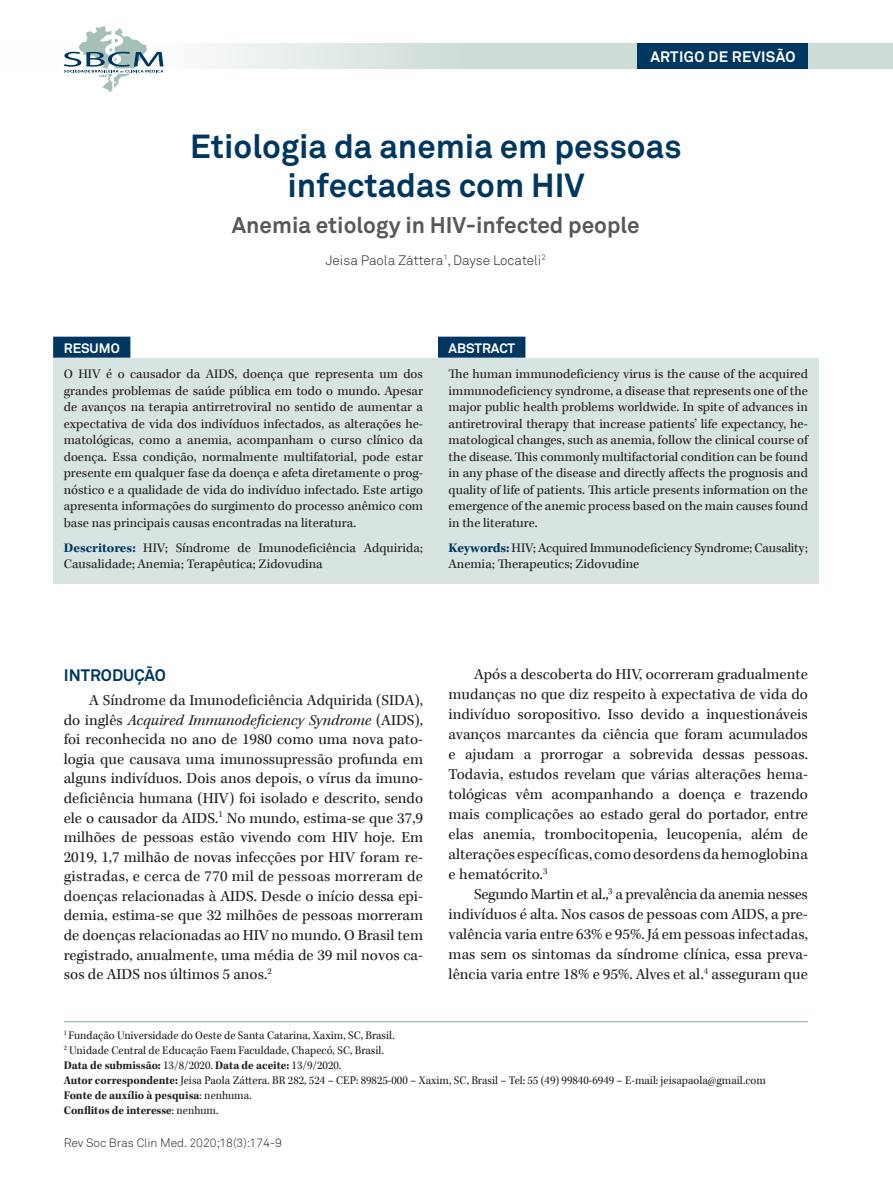
<style>
.page{position:relative;width:893px;height:1191px;background:#fff}
.page>*{position:absolute;margin:0;border:0;box-sizing:border-box;transform-origin:0 0}
.t1{font:700 33px/39.6px "Akkurat Pro";color:#003760;text-align:center}
.t2{font:700 22.5px "Akkurat Pro";color:#57585a}
.t3{font:700 16.5px "Akkurat Pro";color:#003760}
.t4{font:15.75px/19.5px "Kepler Std";color:#231f20;text-align:justify}
.t5{font:700 15px "Akkurat Pro";letter-spacing:.02em;color:#fff}
.t6{font:13.5px/16.5px "Kepler Std";color:#231f20;text-align:justify}
.t7{font:13.5px "Akkurat Light Pro";color:#231f20}
.t8{font:700 13.5px "Akkurat Pro";color:#fff}
.t9{font:12px/15px "Kepler Std";color:#231f20;scale:.95 1}
.t10{font:12px "Akkurat Light Pro";color:#231f20}
.s1{font-weight:700;color:#003760}
.s2{font-style:italic}
.s3{font-weight:700}
</style>
<div class="page">
<svg style="left:163px;top:43px;width:730px;height:26px;fill:#d1dedb"></svg>
<div style="left:638px;top:43px;width:170px;height:26px;background:#003760"></div>
<svg style="left:64px;top:26px;width:99px;height:67px"></svg>
<div style="left:53px;top:358px;width:766px;height:225px;background:#d7e4e1"></div>
<hr style="left:64px;top:1021px;width:744px;height:1px;background:#a6c0b9">
<div style="left:53px;top:337px;width:77px;height:21px;background:#003760"></div>
<div style="left:438px;top:337px;width:87px;height:21px;background:#003760"></div>
<p class="t5" style="left:650px;top:47px;width:147px">ARTIGO DE REVISÃO</p>
<h1 class="t1" style="left:190px;top:127px;width:493px">Etiologia da anemia em pessoas infectadas com HIV</h1>
<h2 class="t2" style="left:232px;top:211px;width:409px">Anemia etiology in HIV-infected people</h2>
<p class="t7" style="left:326px;top:252px;width:222px">Jeisa Paola Záttera<sup>1</sup>, Dayse Locateli<sup>2</sup></p>
<p class="t8" style="left:64px;top:340px;width:57px">RESUMO</p>
<p class="t6" style="left:64px;top:366px;width:361px">O HIV é o causador da AIDS, doença que representa um dos grandes problemas de saúde pública em todo o mundo. Apesar de avanços na terapia antirretroviral no sentido de aumentar a expectativa de vida dos indivíduos infectados, as alterações he&shy;matológicas, como a anemia, acompanham o curso clínico da doença. Essa condição, normalmente multifatorial, pode estar presente em qualquer fase da doença e afeta diretamente o prog&shy;nóstico e a qualidade de vida do indivíduo infectado. Este artigo apresenta informações do surgimento do processo anêmico com base nas principais causas encontradas na literatura.</p>
<p class="t6" style="left:64px;top:540px;width:361px"><span class="s1">Descritores:</span> HIV; Síndrome de Imunodeficiência Adquirida;<br>Causalidade; Anemia; Terapêutica; Zidovudina</p>
<p class="t8" style="left:449px;top:340px;width:68px">ABSTRACT</p>
<p class="t6" style="left:449px;top:366px;width:361px">The human immunodeficiency virus is the cause of the acquired immunodeficiency syndrome, a disease that represents one of the major public health problems worldwide. In spite of advances in antiretroviral therapy that increase patients’ life expectancy, he&shy;matological changes, such as anemia, follow the clinical course of the disease. This commonly multifactorial condition can be found in any phase of the disease and directly affects the prognosis and quality of life of patients. This article presents information on the emergence of the anemic process based on the main causes found in the literature.</p>
<p class="t6" style="left:449px;top:540px;width:361px"><span class="s1">Keywords:</span> HIV; Acquired Immunodeficiency Syndrome; Causality;<br>Anemia; Therapeutics; Zidovudine</p>
<p class="t3" style="left:64px;top:665px;width:104px">INTRODUÇÃO</p>
<p class="t4" style="left:64px;top:691px;width:361px;text-indent:26px">A Síndrome da Imunodeficiência Adquirida (SIDA), do inglês <span class="s2">Acquired Immunodeficiency Syndrome</span> (AIDS), foi reconhecida no ano de 1980 como uma nova pato&shy;logia que causava uma imunossupressão profunda em alguns indivíduos. Dois anos depois, o vírus da imuno&shy;deficiência humana (HIV) foi isolado e descrito, sendo ele o causador da AIDS.<sup>1</sup> No mundo, estima-se que 37,9 milhões de pessoas estão vivendo com HIV hoje. Em 2019, 1,7 milhão de novas infecções por HIV foram re&shy;gistradas, e cerca de 770 mil de pessoas morreram de doenças relacionadas à AIDS. Desde o início dessa epi&shy;demia, estima-se que 32 milhões de pessoas morreram de doenças relacionadas ao HIV no mundo. O Brasil tem registrado, anualmente, uma média de 39 mil novos ca&shy;sos de AIDS nos últimos 5 anos.<sup>2</sup></p>
<p class="t4" style="left:449px;top:665px;width:361px;line-height:20px;text-indent:26px">Após a descoberta do HIV, ocorreram gradualmente mudanças no que diz respeito à expectativa de vida do indivíduo soropositivo. Isso devido a inquestionáveis avanços marcantes da ciência que foram acumulados e ajudam a prorrogar a sobrevida dessas pessoas.<br>Todavia, estudos revelam que várias alterações hema&shy;tológicas vêm acompanhando a doença e trazendo mais complicações ao estado geral do portador, entre elas anemia, trombocitopenia, leucopenia, além de alterações específicas, como desordens da hemoglobina e hematócrito.<sup>3</sup></p>
<p class="t4" style="left:449px;top:885px;width:361px;line-height:20px;text-indent:26px">Segundo Martin et al.,<sup>3</sup> a prevalência da anemia nesses indivíduos é alta. Nos casos de pessoas com AIDS, a pre&shy;valência varia entre 63% e 95%. Já em pessoas infectadas, mas sem os sintomas da síndrome clínica, essa preva&shy;lência varia entre 18% e 95%. Alves et al.<sup>4</sup> asseguram que</p>
<p class="t9" style="left:64px;top:1028px;width:740px"><sup>1</sup> Fundação Universidade do Oeste de Santa Catarina, Xaxim, SC, Brasil.<br><sup>2</sup> Unidade Central de Educação Faem Faculdade, Chapecó, SC, Brasil.<br><span class="s3">Data de submissão:</span> 13/8/2020. <span class="s3">Data de aceite:</span> 13/9/2020.<br><span class="s3">Autor correspondente:</span> Jeisa Paola Záttera. BR 282, 524 – CEP: 89825-000 – Xaxim, SC, Brasil – Tel: 55 (49) 99840-6949 – E-mail: jeisapaola@gmail.com <span class="s3">Fonte de auxílio à pesquisa</span>: nenhuma.<br><span class="s3">Conflitos de interesse</span>: nenhum.</p>
<p class="t10" style="left:64px;top:1135px;width:220px">Rev Soc Bras Clin Med. 2020;18(3):174-9</p>
</div>
